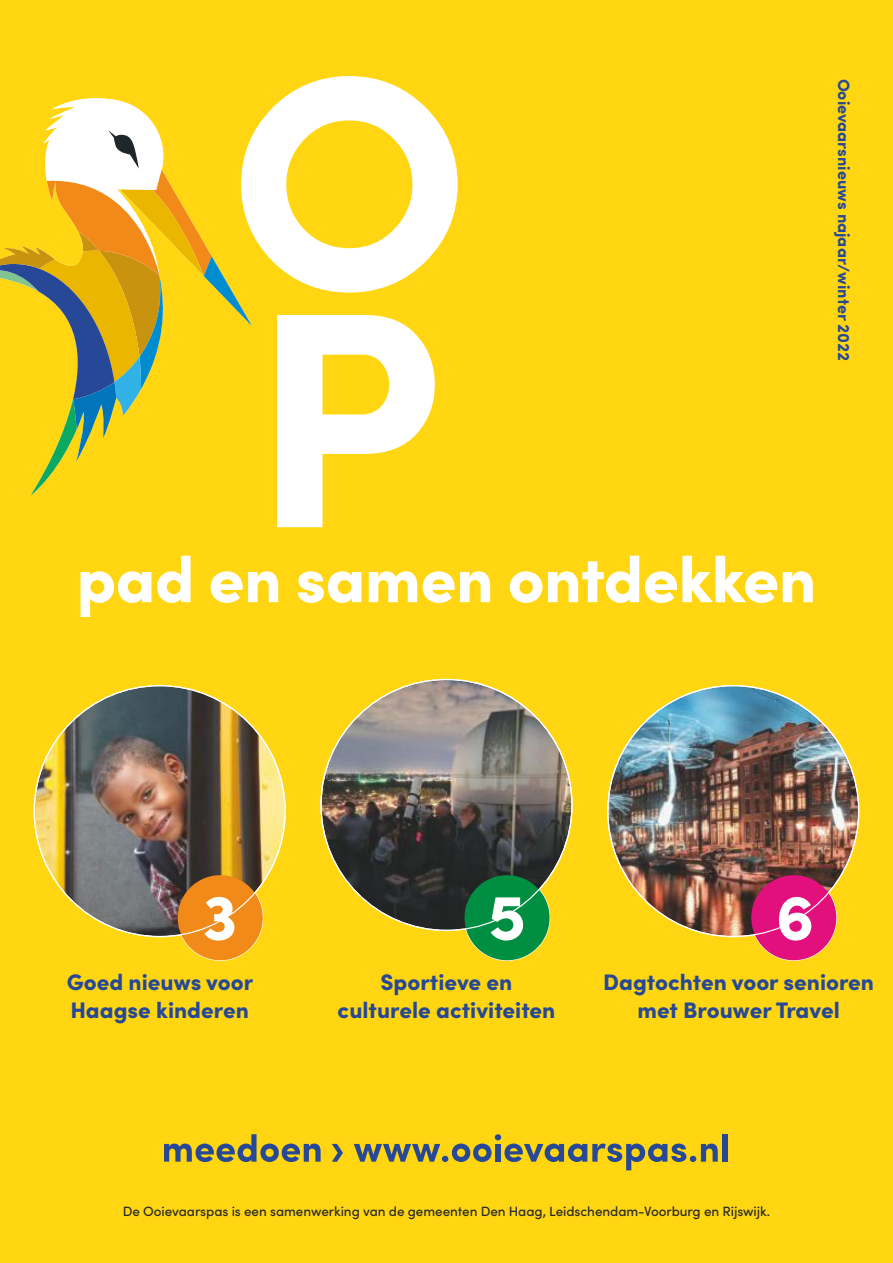
<style>
.page{position:relative;width:893px;height:1263px;background:#ffd611}
.page>*{position:absolute;margin:0;border:0;box-sizing:border-box;transform-origin:0 0}
.t1{font:900 64.5px "Sofia Pro";letter-spacing:-.01em;color:#fff}
.t2{font:900 22.5px/27.3px "Sofia Pro";color:#264896;text-align:center}
.t3{font:700 16.5px "Sofia Pro";color:#264896}
.t4{font:500 13.5px "Sofia Pro";letter-spacing:-.005em;color:#2b2b2a}
</style>
<div class="page">
<svg style="left:277px;top:315px;width:158px;height:212px"></svg>
<svg style="left:252px;top:76px;width:206px;height:217px;fill:#fff"></svg>
<svg style="left:46px;top:98px;width:111px;height:32px;fill:#fff"></svg>
<svg style="left:0;top:130px;width:252px;height:366px"></svg>
<img style="left:321px;top:679px;width:251px;height:251px;border-radius:125px">
<img style="left:608px;top:686px;width:251px;height:250px;border-radius:125px">
<img style="left:34px;top:686px;width:251px;height:250px;border-radius:125px">
<div style="left:178px;top:875px;width:85px;height:85px;background:#f18a18;border-radius:50%"></div>
<div style="left:464px;top:875px;width:86px;height:85px;background:#008e43;border-radius:50%"></div>
<div style="left:751px;top:875px;width:85px;height:85px;background:#e2107d;border-radius:50%"></div>
<svg style="left:164px;top:1134px;width:157px;height:28px"></svg>
<svg style="left:332px;top:1144px;width:11px;height:18px"></svg>
<svg style="left:354px;top:1134px;width:364px;height:36px"></svg>
<div style="left:722px;top:1134px;width:6px;height:28px;background:#264896"></div>
<p class="t3" style="left:856px;top:79px;width:284px;rotate:90deg">Ooievaarsnieuws najaar/winter 2022</p>
<h1 class="t1" style="left:77px;top:529px;width:741px">pad en samen ontdekken</h1>
<h1 class="t1" style="left:203px;top:866px;width:36px">3</h1>
<h1 class="t1" style="left:488px;top:866px;width:39px">5</h1>
<h1 class="t1" style="left:776px;top:866px;width:40px">6</h1>
<p class="t2" style="left:67px;top:967px;width:188px;text-align:left">Goed nieuws voor<br>Haagse kinderen</p>
<p class="t2" style="left:603px;top:967px;width:272px">Dagtochten voor senioren met Brouwer Travel</p>
<p class="t2" style="left:338px;top:967px;width:219px">Sportieve en culturele activiteiten</p>
<p class="t4" style="left:123px;top:1201px;width:649px">De Ooievaarspas is een samenwerking van de gemeenten Den Haag, Leidschendam-Voorburg en Rijswijk.</p>
</div>
